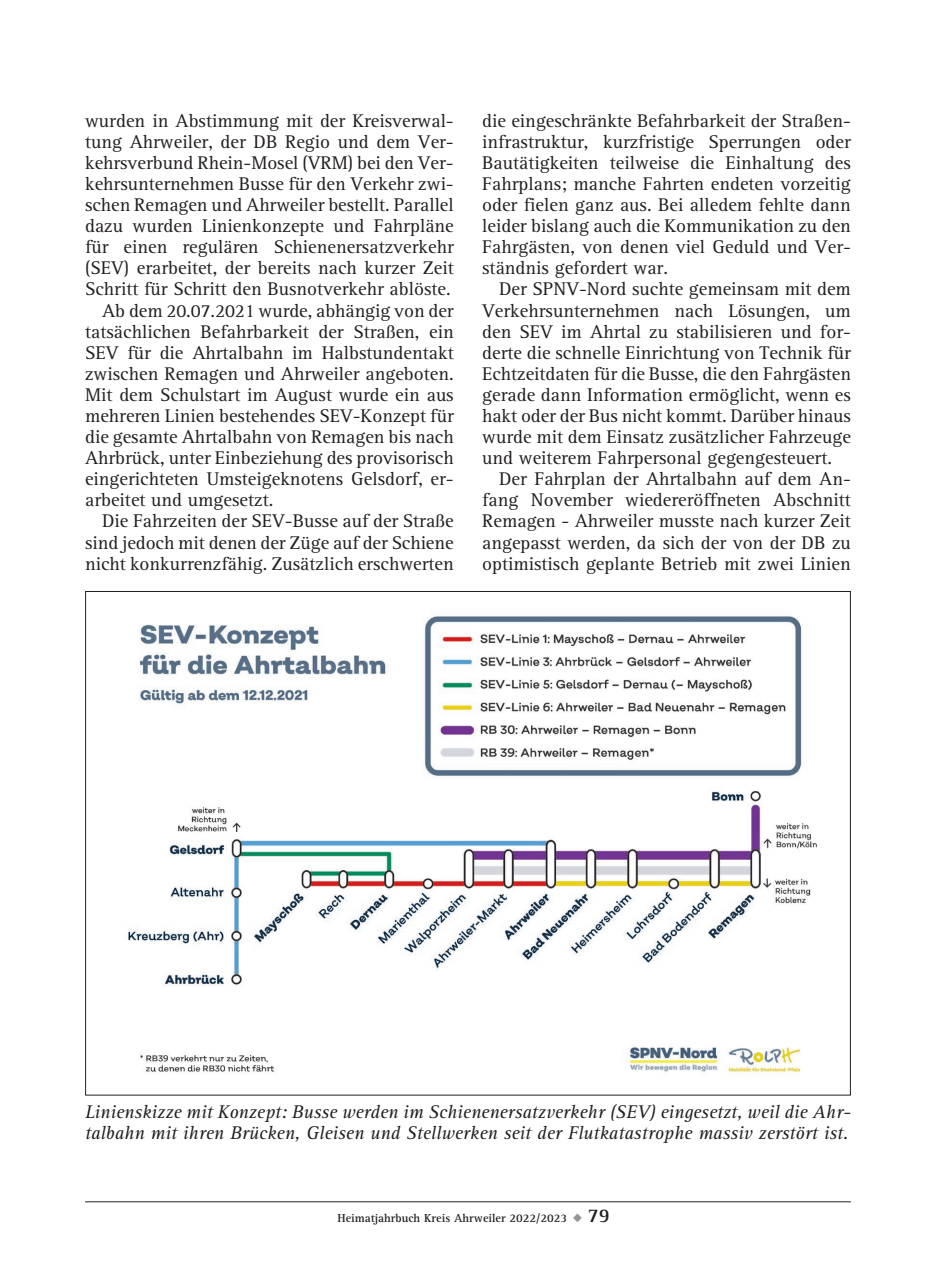
<style>
.page{position:relative;width:936px;height:1276px;background:#fff}
.page>*{position:absolute;margin:0;border:0;box-sizing:border-box;transform-origin:0 0}
.t1{font:19px/21px "AT Rotis Serif";color:#231f20;text-align:justify}
.t2{font:italic 19px/21px "AT Rotis Serif";color:#231f20}
.t3{font:700 12px "AT Rotis Serif";color:#231f20}
.s1{color:#939598}
.s2{font-size:20px}
</style>
<div class="page">
<hr style="left:85px;top:1201px;width:765px;height:1px;background:#231f20">
<img style="left:124px;top:615px;width:693px;height:458px">
<p class="t1" style="left:85px;top:111px;width:370px">wurden in Abstimmung mit der Kreisverwal-</p>
<p class="t1" style="left:85px;top:132px;width:370px">tung Ahrweiler, der DB Regio und dem Ver-</p>
<p class="t1" style="left:85px;top:153px;width:370px">kehrsverbund Rhein-Mosel (VRM) bei den Ver-</p>
<p class="t1" style="left:85px;top:174px;width:370px">kehrsunternehmen Busse für den Verkehr zwi-</p>
<p class="t1" style="left:85px;top:195px;width:370px">schen Remagen und Ahrweiler bestellt. Parallel</p>
<p class="t1" style="left:85px;top:216px;width:370px">dazu wurden Linienkonzepte und Fahrpläne</p>
<p class="t1" style="left:85px;top:237px;width:370px">für einen regulären Schienenersatzverkehr</p>
<p class="t1" style="left:85px;top:258px;width:370px">(SEV) erarbeitet, der bereits nach kurzer Zeit</p>
<p class="t1" style="left:85px;top:279px;width:367px">Schritt für Schritt den Busnotverkehr ablöste.</p>
<p class="t1" style="left:102px;top:300px;width:353px">Ab dem 20.07.2021 wurde, abhängig von der</p>
<p class="t1" style="left:85px;top:321px;width:370px">tatsächlichen Befahrbarkeit der Straßen, ein</p>
<p class="t1" style="left:85px;top:342px;width:370px">SEV für die Ahrtalbahn im Halbstundentakt</p>
<p class="t1" style="left:85px;top:363px;width:370px">zwischen Remagen und Ahrweiler angeboten.</p>
<p class="t1" style="left:85px;top:384px;width:370px">Mit dem Schulstart im August wurde ein aus</p>
<p class="t1" style="left:85px;top:406px;width:370px">mehreren Linien bestehendes SEV-Konzept für</p>
<p class="t1" style="left:85px;top:427px;width:370px">die gesamte Ahrtalbahn von Remagen bis nach</p>
<p class="t1" style="left:85px;top:448px;width:370px">Ahrbrück, unter Einbeziehung des provisorisch</p>
<p class="t1" style="left:85px;top:469px;width:370px">eingerichteten Umsteigeknotens Gelsdorf, er-</p>
<p class="t1" style="left:85px;top:490px;width:190px">arbeitet und umgesetzt.</p>
<p class="t1" style="left:102px;top:511px;width:353px">Die Fahrzeiten der SEV-Busse auf der Straße</p>
<p class="t1" style="left:85px;top:532px;width:370px">sind jedoch mit denen der Züge auf der Schiene</p>
<p class="t1" style="left:85px;top:553px;width:370px">nicht konkurrenzfähig. Zusätzlich erschwerten</p>
<p class="t1" style="left:482px;top:110px;width:370px">die eingeschränkte Befahrbarkeit der Straßen&shy;infrastruktur, kurzfristige Sperrungen oder Bautätigkeiten teilweise die Einhaltung des Fahrplans; manche Fahrten endeten vorzeitig oder fielen ganz aus. Bei alledem fehlte dann leider bislang auch die Kommunikation zu den Fahrgästen, von denen viel Geduld und Ver&shy;ständnis gefordert war.</p>
<p class="t1" style="left:499px;top:279px;width:353px">Der SPNV-Nord suchte gemeinsam mit dem</p>
<p class="t1" style="left:482px;top:300px;width:370px">Verkehrsunternehmen nach Lösungen, um</p>
<p class="t1" style="left:482px;top:321px;width:370px">den SEV im Ahrtal zu stabilisieren und for-</p>
<p class="t1" style="left:482px;top:342px;width:370px">derte die schnelle Einrichtung von Technik für</p>
<p class="t1" style="left:482px;top:363px;width:370px">Echtzeitdaten für die Busse, die den Fahrgästen</p>
<p class="t1" style="left:482px;top:385px;width:370px">gerade dann Information ermöglicht, wenn es</p>
<p class="t1" style="left:482px;top:406px;width:370px">hakt oder der Bus nicht kommt. Darüber hinaus</p>
<p class="t1" style="left:482px;top:427px;width:370px">wurde mit dem Einsatz zusätzlicher Fahrzeuge</p>
<p class="t1" style="left:482px;top:448px;width:351px">und weiterem Fahrpersonal gegengesteuert.</p>
<p class="t1" style="left:499px;top:469px;width:353px">Der Fahrplan der Ahrtalbahn auf dem An-</p>
<p class="t1" style="left:482px;top:490px;width:370px">fang November wiedereröffneten Abschnitt</p>
<p class="t1" style="left:482px;top:511px;width:370px">Remagen - Ahrweiler musste nach kurzer Zeit</p>
<p class="t1" style="left:482px;top:532px;width:370px">angepasst werden, da sich der von der DB zu</p>
<p class="t1" style="left:482px;top:553px;width:370px">optimistisch geplante Betrieb mit zwei Linien</p>
<p class="t2" style="left:85px;top:1101px;width:767px">Linienskizze mit Konzept: Busse werden im Schienenersatzverkehr (SEV) eingesetzt, weil die Ahr&shy;talbahn mit ihren Brücken, Gleisen und Stellwerken seit der Flutkatastrophe massiv zerstört ist.</p>
<p class="t3" style="left:337px;top:1210px;width:274px">Heimatjahrbuch Kreis Ahrweiler 2022/2023 <span class="s1">◆</span> <span class="s2">79</span></p>
</div>
